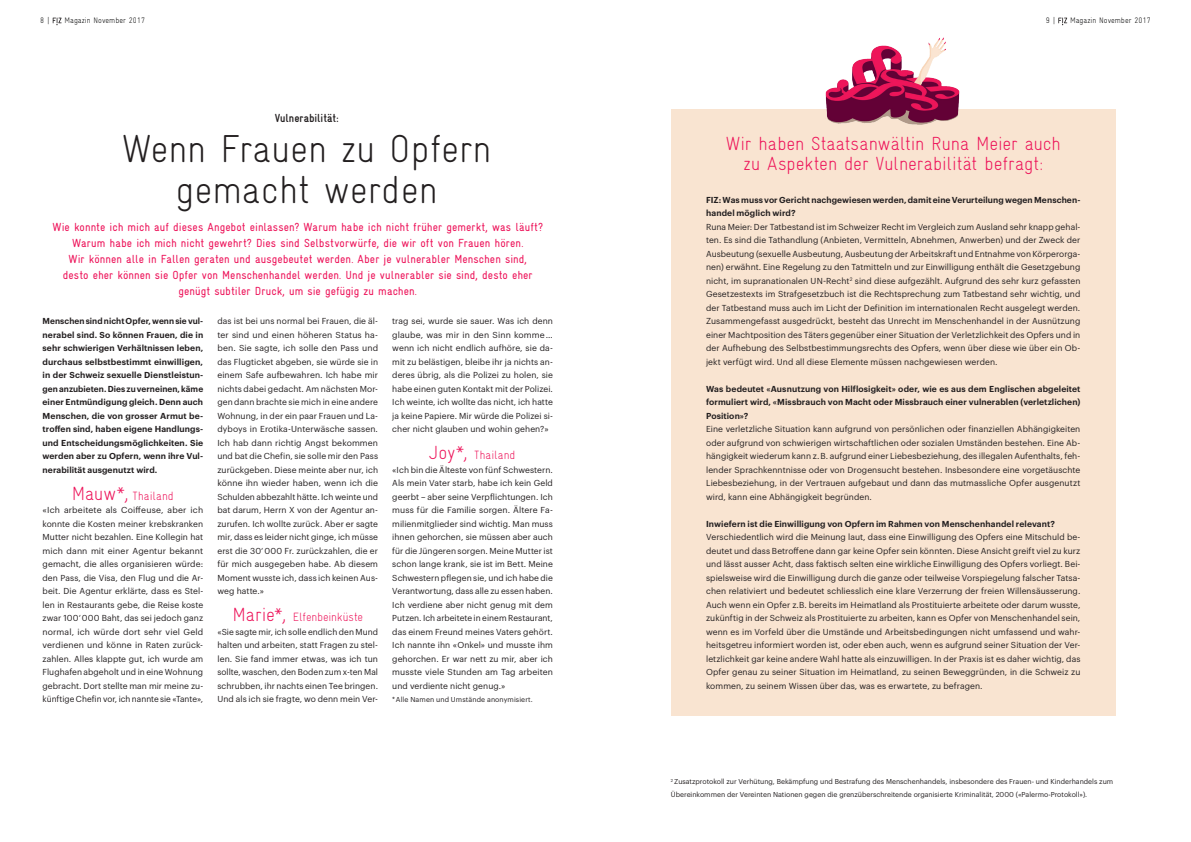
<style>
.page{position:relative;width:1191px;height:842px;background:#fff}
.page>*{position:absolute;margin:0;border:0;box-sizing:border-box;transform-origin:0 0}
.t1{font:300 39px/40.5px "Gravur Condensed";color:#231f20;text-align:center}
.t2{font:300 19px/20px "Gravur Condensed";letter-spacing:-.005em;color:#ed1158;text-align:center}
.t3{font:300 12px "Gravur Condensed";color:#ed1158}
.t4{font:11.8px/16px "Gravur Condensed";letter-spacing:.005em;color:#ed1158;text-align:center}
.t5{font:700 11.8px "Gravur Condensed";letter-spacing:-.005em;color:#231f20}
.t6{font:8.5px/13.5px "Graphik";letter-spacing:.01em;color:#231f20;text-align:justify}
.t7{font:600 8.5px/13.5px "Graphik";letter-spacing:.01em;color:#231f20;text-align:justify}
.t8{font:300 8px "Gravur Condensed";color:#000001}
.t9{font:7px/12.5px "Graphik";color:#231f20}
.s1{font-size:19px}
</style>
<div class="page">
<div style="left:671px;top:109px;width:444px;height:607px;background:#f9e4d1"></div>
<img style="left:825px;top:37px;width:135px;height:88px">
<svg style="left:53px;top:18px;width:9px;height:7px"></svg>
<svg style="left:1058px;top:18px;width:9px;height:7px"></svg>
<p class="t8" style="left:40px;top:16px;width:11px">8 |</p>
<p class="t8" style="left:64px;top:16px;width:82px">Magazin November 2017</p>
<p class="t8" style="left:1046px;top:16px;width:11px">9 |</p>
<p class="t8" style="left:1070px;top:16px;width:82px">Magazin November 2017</p>
<h3 class="t5" style="left:275px;top:111px;width:65px">Vulnerabilität:</h3>
<h1 class="t1" style="left:122px;top:128px;width:371px">Wenn Frauen zu Opfern gemacht werden</h1>
<p class="t4" style="left:52px;top:218px;width:492px">Wie konnte ich mich auf dieses Angebot einlassen? Warum habe ich nicht früher gemerkt, was läuft?<br>Warum habe ich mich nicht gewehrt? Dies sind Selbstvorwürfe, die wir oft von Frauen hören.<br>Wir können alle in Fallen geraten und ausgebeutet werden. Aber je vulnerabler Menschen sind,<br>desto eher können sie Opfer von Menschenhandel werden. Und je vulnerabler sie sind, desto eher genügt subtiler Druck, um sie gefügig zu machen.</p>
<p class="t7" style="left:43px;top:313px;width:162px">Menschen sind nicht Opfer, wenn sie vul&shy;nerabel sind. So können Frauen, die in sehr schwierigen Verhältnissen leben, durchaus selbstbestimmt einwilligen, in der Schweiz sexuelle Dienstleistun&shy;gen anzubieten. Dies zu verneinen, käme einer Entmündigung gleich. Denn auch Menschen, die von grosser Armut be&shy;troffen sind, haben eigene Handlungs&shy;und Entscheidungsmöglichkeiten. Sie werden aber zu Opfern, wenn ihre Vul&shy;nerabilität ausgenutzt wird.</p>
<h3 class="t3" style="left:72px;top:489px;width:104px"><span class="s1">Mauw*,</span> Thailand</h3>
<p class="t6" style="left:43px;top:502px;width:162px">«Ich arbeitete als Coiffeuse, aber ich konnte die Kosten meiner krebskranken Mutter nicht bezahlen. Eine Kollegin hat mich dann mit einer Agentur bekannt gemacht, die alles organisieren würde: den Pass, die Visa, den Flug und die Ar&shy;beit. Die Agentur erklärte, dass es Stel&shy;len in Restaurants gebe, die Reise koste zwar 100‘ 000 Baht, das sei jedoch ganz normal, ich würde dort sehr viel Geld verdienen und könne in Raten zurück&shy;zahlen. Alles klappte gut, ich wurde am Flughafen abgeholt und in eine Wohnung gebracht. Dort stellte man mir meine zu&shy;künftige Chefin vor, ich nannte sie «Tante»,</p>
<p class="t6" style="left:217px;top:313px;width:162px">das ist bei uns normal bei Frauen, die äl&shy;ter sind und einen höheren Status ha&shy;ben. Sie sagte, ich solle den Pass und das Flugticket abgeben, sie würde sie in einem Safe aufbewahren. Ich habe mir nichts dabei gedacht. Am nächsten Mor&shy;gen dann brachte sie mich in eine andere Wohnung, in der ein paar Frauen und La&shy;dyboys in Erotika-Unterwäsche sassen.<br>Ich hab dann richtig Angst bekommen und bat die Chefin, sie solle mir den Pass zurückgeben. Diese meinte aber nur, ich könne ihn wieder haben, wenn ich die Schulden abbezahlt hätte. Ich weinte und bat darum, Herrn X von der Agentur an&shy;zurufen. Ich wollte zurück. Aber er sagte mir, dass es leider nicht ginge, ich müsse erst die 30‘ 000 Fr. zurückzahlen, die er für mich ausgegeben habe. Ab diesem Moment wusste ich, dass ich keinen Aus&shy;weg hatte.»</p>
<h3 class="t3" style="left:232px;top:610px;width:132px"><span class="s1">Marie*,</span> Elfenbeinküste</h3>
<p class="t6" style="left:217px;top:624px;width:162px">«Sie sagte mir, ich solle endlich den Mund halten und arbeiten, statt Fragen zu stel&shy;len. Sie fand immer etwas, was ich tun sollte, waschen, den Boden zum x-ten Mal schrubben, ihr nachts einen Tee bringen.<br>Und als ich sie fragte, wo denn mein Ver-</p>
<p class="t6" style="left:392px;top:313px;width:162px">trag sei, wurde sie sauer. Was ich denn glaube, was mir in den Sinn komme … wenn ich nicht endlich aufhöre, sie da&shy;mit zu belästigen, bleibe ihr ja nichts an&shy;deres übrig, als die Polizei zu holen, sie habe einen guten Kontakt mit der Polizei.<br>Ich weinte, ich wollte das nicht, ich hatte ja keine Papiere. Mir würde die Polizei si&shy;cher nicht glauben und wohin gehen?»</p>
<h3 class="t3" style="left:429px;top:448px;width:87px"><span class="s1">Joy*,</span> Thailand</h3>
<p class="t6" style="left:392px;top:462px;width:162px">«Ich bin die Älteste von fünf Schwestern.<br>Als mein Vater starb, habe ich kein Geld geerbt – aber seine Verpflichtungen. Ich muss für die Familie sorgen. Ältere Fa&shy;milienmitglieder sind wichtig. Man muss ihnen gehorchen, sie müssen aber auch für die Jüngeren sorgen. Meine Mutter ist schon lange krank, sie ist im Bett. Meine Schwestern pflegen sie, und ich habe die Verantwortung, dass alle zu essen haben.<br>Ich verdiene aber nicht genug mit dem Putzen. Ich arbeitete in einem Restaurant, das einem Freund meines Vaters gehört.<br>Ich nannte ihn «Onkel» und musste ihm gehorchen. Er war nett zu mir, aber ich musste viele Stunden am Tag arbeiten und verdiente nicht genug.»</p>
<p class="t9" style="left:392px;top:693px;width:142px">* Alle Namen und Umstände anonymisiert.</p>
<h2 class="t2" style="left:725px;top:134px;width:336px">Wir haben Staatsanwältin Runa Meier auch zu Aspekten der Vulnerabilität befragt:</h2>
<p class="t7" style="left:706px;top:192px;width:376px">FIZ: Was muss vor Gericht nachgewiesen werden, damit eine Verurteilung wegen Menschen&shy;handel möglich wird?</p>
<p class="t6" style="left:706px;top:219px;width:376px">Runa Meier: Der Tatbestand ist im Schweizer Recht im Vergleich zum Ausland sehr knapp gehal&shy;ten. Es sind die Tathandlung (Anbieten, Vermitteln, Abnehmen, Anwerben) und der Zweck der Ausbeutung (sexuelle Ausbeutung, Ausbeutung der Arbeitskraft und Entnahme von Körperorga&shy;nen) erwähnt. Eine Regelung zu den Tatmitteln und zur Einwilligung enthält die Gesetzgebung nicht, im supranationalen UN-Recht<sup>2</sup> sind diese aufgezählt. Aufgrund des sehr kurz gefassten Gesetzestexts im Strafgesetzbuch ist die Rechtsprechung zum Tatbestand sehr wichtig, und der Tatbestand muss auch im Licht der Definition im internationalen Recht ausgelegt werden.<br>Zusammengefasst ausgedrückt, besteht das Unrecht im Menschenhandel in der Ausnützung einer Machtposition des Täters gegenüber einer Situation der Verletzlichkeit des Opfers und in der Aufhebung des Selbstbestimmungsrechts des Opfers, wenn über diese wie über ein Ob&shy;jekt verfügt wird. Und all diese Elemente müssen nachgewiesen werden.</p>
<p class="t7" style="left:706px;top:381px;width:376px">Was bedeutet «Ausnutzung von Hilflosigkeit» oder, wie es aus dem Englischen abgeleitet formuliert wird, «Missbrauch von Macht oder Missbrauch einer vulnerablen (verletzlichen)<br>Position»?</p>
<p class="t6" style="left:706px;top:421px;width:376px">Eine verletzliche Situation kann aufgrund von persönlichen oder finanziellen Abhängigkeiten oder aufgrund von schwierigen wirtschaftlichen oder sozialen Umständen bestehen. Eine Ab&shy;hängigkeit wiederum kann z. B. aufgrund einer Liebesbeziehung, des illegalen Aufenthalts, feh&shy;lender Sprachkenntnisse oder von Drogensucht bestehen. Insbesondere eine vorgetäuschte Liebesbeziehung, in der Vertrauen aufgebaut und dann das mutmassliche Opfer ausgenutzt wird, kann eine Abhängigkeit begründen.</p>
<p class="t7" style="left:706px;top:516px;width:350px">Inwiefern ist die Einwilligung von Opfern im Rahmen von Menschenhandel relevant?</p>
<p class="t6" style="left:706px;top:529px;width:376px">Verschiedentlich wird die Meinung laut, dass eine Einwilligung des Opfers eine Mitschuld be&shy;deutet und dass Betroffene dann gar keine Opfer sein könnten. Diese Ansicht greift viel zu kurz und lässt ausser Acht, dass faktisch selten eine wirkliche Einwilligung des Opfers vorliegt. Bei&shy;spielsweise wird die Einwilligung durch die ganze oder teilweise Vorspiegelung falscher Tatsa&shy;chen relativiert und bedeutet schliesslich eine klare Verzerrung der freien Willensäusserung.<br>Auch wenn ein Opfer z.B. bereits im Heimatland als Prostituierte arbeitete oder darum wusste, zukünftig in der Schweiz als Prostituierte zu arbeiten, kann es Opfer von Menschenhandel sein, wenn es im Vorfeld über die Umstände und Arbeitsbedingungen nicht umfassend und wahr&shy;heitsgetreu informiert worden ist, oder eben auch, wenn es aufgrund seiner Situation der Ver&shy;letzlichkeit gar keine andere Wahl hatte als einzuwilligen. In der Praxis ist es daher wichtig, das Opfer genau zu seiner Situation im Heimatland, zu seinen Beweggründen, in die Schweiz zu kommen, zu seinem Wissen über das, was es erwartete, zu befragen.</p>
<p class="t9" style="left:671px;top:775px;width:444px"><sup>2</sup> Zusatzprotokoll zur Verhütung, Bekämpfung und Bestrafung des Menschenhandels, insbesondere des Frauen- und Kinderhandels zum<br>Übereinkommen der Vereinten Nationen gegen die grenzüberschreitende organisierte Kriminalität, 2000 («Palermo-Protokoll»).</p>
</div>
